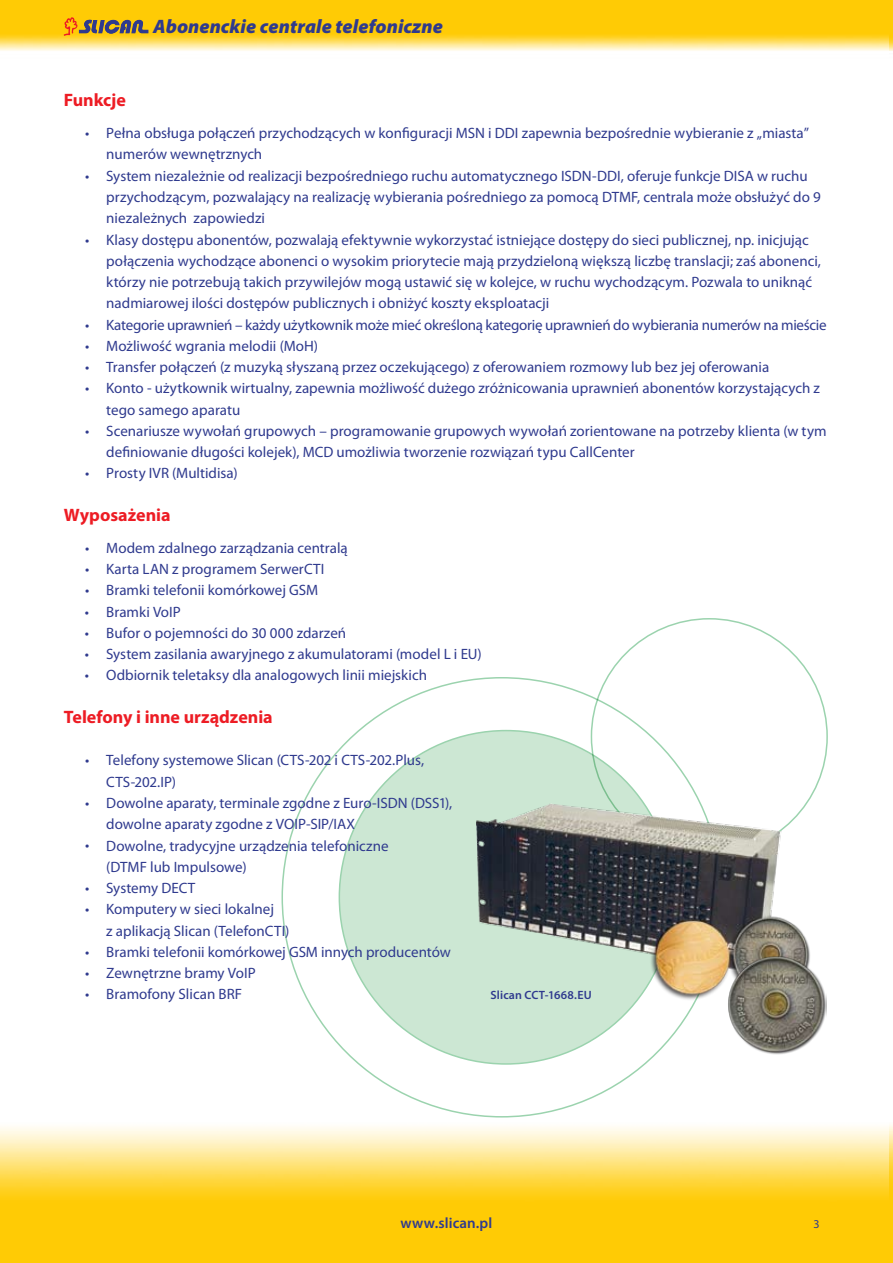
<style>
.page{position:relative;width:893px;height:1263px;background:#fff}
.page>*{position:absolute;margin:0;border:0;box-sizing:border-box;transform-origin:0 0}
.t1{font:italic 900 19.5px "Myriad Pro";color:#2f3a8e}
.t2{font:700 18px "Myriad Pro";color:#ed1c24}
.t3{font:15px/21.3px "Myriad Pro";color:#2f3a8e}
.t4{font:600 15px "Myriad Pro";letter-spacing:.005em;color:#2f3a8e}
.t5{font:600 12px "Myriad Pro";letter-spacing:.01em;color:#2f3a8e}
.t6{font:12px "Myriad Pro";color:#2f3a8e}
</style>
<div class="page">
<img style="left:0;top:0;width:889px;height:1263px">
<img style="left:889px;top:0;width:4px;height:1263px">
<svg style="left:64px;top:17px;width:85px;height:19px;background:#b58f37"></svg>
<h1 class="t1" style="left:153px;top:14px;width:291px">Abonenckie centrale telefoniczne</h1>
<p class="t2" style="left:64px;top:88px;width:64px">Funkcje</p>
<p class="t3" style="left:106px;top:122px;width:704px;text-indent:-21px">• Pełna obsługa połączeń przychodzących w konfiguracji MSN i DDI zapewnia bezpośrednie wybieranie z „miasta” numerów wewnętrznych</p>
<p class="t3" style="left:106px;top:165px;width:716px;text-indent:-21px">• System niezależnie od realizacji bezpośredniego ruchu automatycznego ISDN-DDI, oferuje funkcje DISA w ruchu przychodzącym, pozwalający na realizację wybierania pośredniego za pomocą DTMF, centrala może obsłużyć do 9 niezależnych zapowiedzi</p>
<p class="t3" style="left:106px;top:229px;width:716px;text-indent:-21px">• Klasy dostępu abonentów, pozwalają efektywnie wykorzystać istniejące dostępy do sieci publicznej, np. inicjując połączenia wychodzące abonenci o wysokim priorytecie mają przydzieloną większą liczbę translacji; zaś abonenci, którzy nie potrzebują takich przywilejów mogą ustawić się w kolejce, w ruchu wychodzącym. Pozwala to uniknąć nadmiarowej ilości dostępów publicznych i obniżyć koszty eksploatacji</p>
<p class="t3" style="left:85px;top:314px;width:743px">• Kategorie uprawnień – każdy użytkownik może mieć określoną kategorię uprawnień do wybierania numerów na mieście</p>
<p class="t3" style="left:85px;top:335px;width:235px">• Możliwość wgrania melodii (MoH)</p>
<p class="t3" style="left:85px;top:356px;width:686px">• Transfer połączeń (z muzyką słyszaną przez oczekującego) z oferowaniem rozmowy lub bez jej oferowania</p>
<p class="t3" style="left:106px;top:377px;width:715px;text-indent:-21px">• Konto - użytkownik wirtualny, zapewnia możliwość dużego zróżnicowania uprawnień abonentów korzystających z tego samego aparatu</p>
<p class="t3" style="left:106px;top:420px;width:722px;text-indent:-21px">• Scenariusze wywołań grupowych – programowanie grupowych wywołań zorientowane na potrzeby klienta (w tym definiowanie długości kolejek), MCD umożliwia tworzenie rozwiązań typu CallCenter</p>
<p class="t3" style="left:85px;top:462px;width:154px">• Prosty IVR (Multidisa)</p>
<p class="t2" style="left:64px;top:503px;width:108px">Wyposażenia</p>
<p class="t3" style="left:85px;top:537px;width:264px">• Modem zdalnego zarządzania centralą</p>
<p class="t3" style="left:85px;top:558px;width:241px">• Karta LAN z programem SerwerCTI</p>
<p class="t3" style="left:85px;top:579px;width:235px">• Bramki telefonii komórkowej GSM</p>
<p class="t3" style="left:85px;top:601px;width:97px">• Bramki VoIP</p>
<p class="t3" style="left:85px;top:622px;width:263px">• Bufor o pojemności do 30 000 zdarzeń</p>
<p class="t3" style="left:85px;top:643px;width:398px">• System zasilania awaryjnego z akumulatorami (model L i EU)</p>
<p class="t3" style="left:85px;top:664px;width:344px">• Odbiornik teletaksy dla analogowych linii miejskich</p>
<p class="t2" style="left:64px;top:705px;width:210px">Telefony i inne urządzenia</p>
<p class="t3" style="left:106px;top:749px;width:319px;text-indent:-21px">• Telefony systemowe Slican (CTS-202 i CTS-202.Plus,<br>CTS-202.IP)</p>
<p class="t3" style="left:106px;top:792px;width:348px;text-indent:-21px">• Dowolne aparaty, terminale zgodne z Euro-ISDN (DSS1), dowolne aparaty zgodne z VOIP-SIP/IAX</p>
<p class="t3" style="left:106px;top:834px;width:284px;text-indent:-21px">• Dowolne, tradycyjne urządzenia telefoniczne (DTMF lub Impulsowe)</p>
<p class="t3" style="left:85px;top:877px;width:112px">• Systemy DECT</p>
<p class="t3" style="left:106px;top:898px;width:185px;text-indent:-21px">• Komputery w sieci lokalnej<br>z aplikacją Slican (TelefonCTI)</p>
<p class="t3" style="left:85px;top:941px;width:367px">• Bramki telefonii komórkowej GSM innych producentów</p>
<p class="t3" style="left:85px;top:962px;width:172px">• Zewnętrzne bramy VoIP</p>
<p class="t3" style="left:85px;top:983px;width:159px">• Bramofony Slican BRF</p>
<p class="t5" style="left:490px;top:988px;width:103px">Slican CCT-1668.EU</p>
<p class="t4" style="left:401px;top:1213px;width:93px">www.slican.pl</p>
<p class="t6" style="left:813px;top:1217px;width:8px">3</p>
</div>
